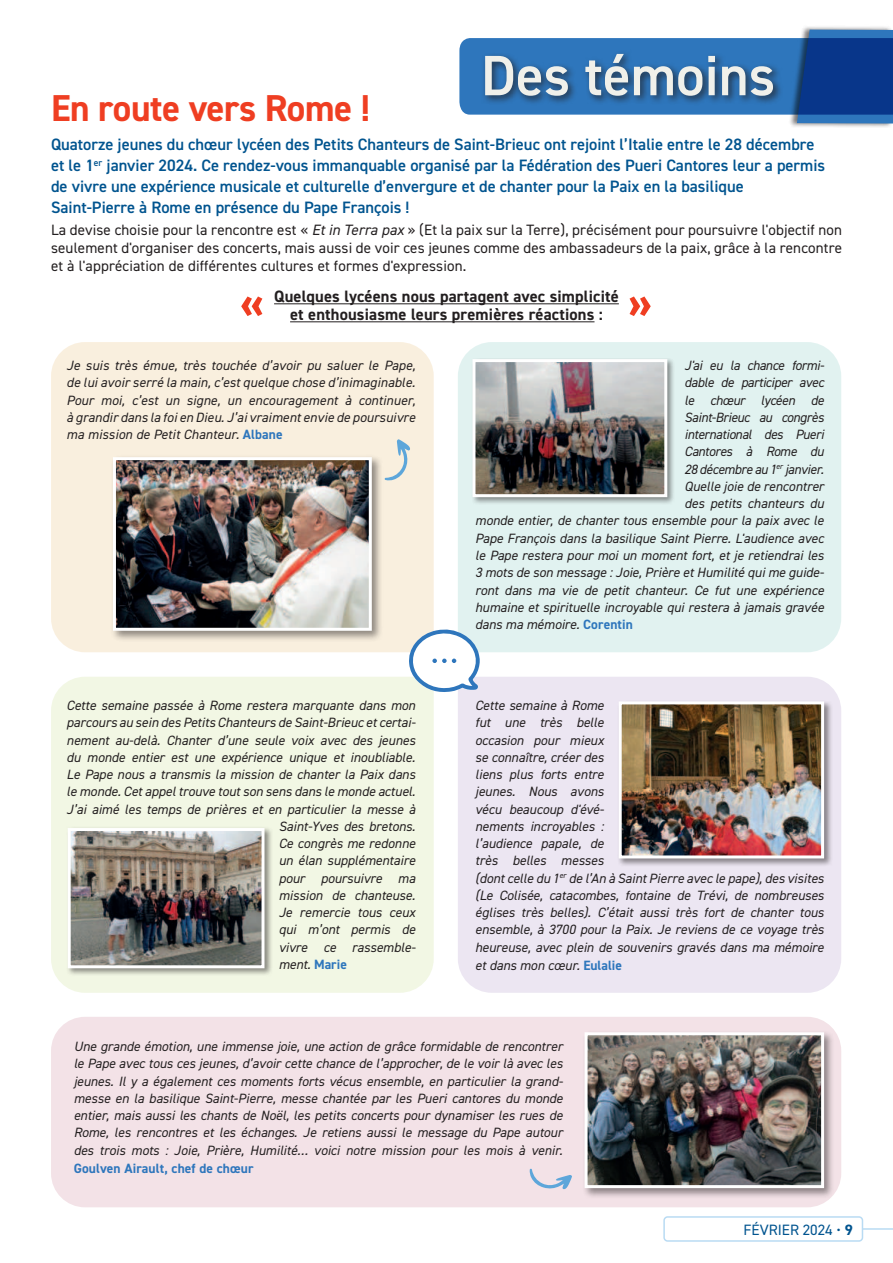
<style>
.page{position:relative;width:893px;height:1263px;background:#fff}
.page>*{position:absolute;margin:0;border:0;box-sizing:border-box;transform-origin:0 0}
.t1{font:600 57px "DIN2014";color:#f0f0ea}
.t2{font:700 37.5px "DIN2014";letter-spacing:-.01em;color:#ef3e22}
.t3{font:600 16.5px/21px "DIN2014";color:#01548f}
.t4{font:700 16.5px/18px "DIN2014";letter-spacing:.01em;color:#231f20;text-align:center}
.t5{font:15px/18px "DIN2014";letter-spacing:.01em;color:#231f20;text-align:justify}
.t6{font:15px "DIN2014";color:#01548f}
.t7{font:italic 13.5px/17.2px "DIN2014";color:#231f20;text-align:justify}
.t8{font:italic 13.5px "DIN2014";letter-spacing:-.02em;color:#231f20}
.t9{font:700 13.5px "DIN2014";letter-spacing:.01em;color:#2e76bc}
.s1{font-style:italic}
.s2{font-weight:700;font-style:normal;color:#2e76bc}
.s3{font-weight:700}
</style>
<div class="page">
<hr style="left:842px;top:1228px;width:51px;height:2px;background:#b9dbf3">
<div style="left:664px;top:1217px;width:198px;height:24px;background:#fff;border-radius:4px"></div>
<div style="left:663px;top:1216px;width:200px;height:26px;border:2px solid #b9dbf3;border-radius:4px"></div>
<div style="left:51px;top:342px;width:383px;height:310px;background:#f9efde"></div>
<div style="left:51px;top:677px;width:383px;height:316px;background:#f2f7e4"></div>
<div style="left:458px;top:342px;width:383px;height:310px;background:#e1f2f0"></div>
<div style="left:458px;top:677px;width:383px;height:316px;background:#ece6f2"></div>
<div style="left:51px;top:1017px;width:790px;height:190px;background:#f3e2e7;border-radius:34px"></div>
<div style="left:788px;top:25px;width:105px;height:103px;background:#231f20;opacity:.6"></div>
<svg style="left:459px;top:30px;width:434px;height:93px;background:#4477af"></svg>
<hr style="left:274px;top:303px;width:345px;height:1px;background:#231f20">
<hr style="left:290px;top:321px;width:304px;height:1px;background:#231f20">
<div style="left:110px;top:454px;width:273px;height:188px;background:#231f20;opacity:.5"></div>
<img style="left:117px;top:461px;width:251px;height:166px">
<div style="left:113px;top:457px;width:259px;height:174px;border:3px solid #fff"></div>
<div style="left:582px;top:1030px;width:253px;height:169px;background:#231f20;opacity:.5"></div>
<img style="left:589px;top:1036px;width:231px;height:148px">
<div style="left:585px;top:1032px;width:239px;height:156px;border:3px solid #fff"></div>
<div style="left:471px;top:358px;width:205px;height:148px;background:#231f20;opacity:.5"></div>
<img style="left:476px;top:363px;width:187px;height:130px">
<div style="left:472px;top:359px;width:195px;height:138px;border:3px solid #fff"></div>
<div style="left:66px;top:826px;width:207px;height:151px;background:#231f20;opacity:.5"></div>
<img style="left:72px;top:832px;width:189px;height:132px">
<div style="left:68px;top:828px;width:197px;height:140px;border:3px solid #fff"></div>
<div style="left:617px;top:700px;width:216px;height:167px;background:#231f20;opacity:.5"></div>
<img style="left:623px;top:705px;width:197px;height:149px">
<div style="left:619px;top:701px;width:205px;height:157px;border:3px solid #fff"></div>
<svg style="left:385px;top:439px;width:25px;height:42px"></svg>
<svg style="left:530px;top:1169px;width:42px;height:20px"></svg>
<svg style="left:241px;top:296px;width:21px;height:20px"></svg>
<svg style="left:630px;top:296px;width:21px;height:20px"></svg>
<svg style="left:408px;top:628px;width:72px;height:66px"></svg>
<h1 class="t1" style="left:481px;top:45px;width:296px">Des témoins</h1>
<h2 class="t2" style="left:51px;top:88px;width:320px">En route vers Rome !</h2>
<p class="t3" style="left:51px;top:134px;width:776px">Quatorze jeunes du chœur lycéen des Petits Chanteurs de Saint-Brieuc ont rejoint l’Italie entre le 28 décembre et le 1<sup>er</sup> janvier 2024. Ce rendez-vous immanquable organisé par la Fédération des Pueri Cantores leur a permis de vivre une expérience musicale et culturelle d’envergure et de chanter pour la Paix en la basilique Saint-Pierre à Rome en présence du Pape François !</p>
<p class="t5" style="left:51px;top:221px;width:792px">La devise choisie pour la rencontre est « <span class="s1">Et in Terra pax</span> » (Et la paix sur la Terre), précisément pour poursuivre l'objectif non seulement d'organiser des concerts, mais aussi de voir ces jeunes comme des ambassadeurs de la paix, grâce à la rencontre et à l'appréciation de différentes cultures et formes d'expression.</p>
<p class="t4" style="left:274px;top:288px;width:346px">Quelques lycéens nous partagent avec simplicité et enthousiasme leurs premières réactions :</p>
<p class="t7" style="left:67px;top:357px;width:350px">Je suis très émue, très touchée d’avoir pu saluer le Pape, de lui avoir serré la main, c’est quelque chose d’inimaginable.<br>Pour moi, c’est un signe, un encouragement à continuer, à grandir dans la foi en Dieu. J’ai vraiment envie de poursuivre ma mission de Petit Chanteur. <span class="s2">Albane</span></p>
<p class="t8" style="left:685px;top:358px;width:140px">J'ai eu la chance formi-</p>
<p class="t8" style="left:685px;top:376px;width:141px">dable de participer avec</p>
<p class="t8" style="left:685px;top:393px;width:141px">le chœur lycéen de</p>
<p class="t8" style="left:685px;top:410px;width:141px">Saint-Brieuc au congrès</p>
<p class="t8" style="left:685px;top:427px;width:141px">international des Pueri</p>
<p class="t8" style="left:685px;top:445px;width:141px">Cantores à Rome du</p>
<p class="t8" style="left:685px;top:462px;width:141px">28 décembre au 1<sup>er</sup> janvier.</p>
<p class="t7" style="left:685px;top:478px;width:141px">Quelle joie de rencontrer</p>
<p class="t7" style="left:685px;top:495px;width:141px">des petits chanteurs du</p>
<p class="t7" style="left:475px;top:512px;width:350px">monde entier, de chanter tous ensemble pour la paix avec le</p>
<p class="t7" style="left:475px;top:529px;width:350px">Pape François dans la basilique Saint Pierre. L'audience avec</p>
<p class="t7" style="left:475px;top:547px;width:350px">le Pape restera pour moi un moment fort, et je retiendrai les</p>
<p class="t7" style="left:475px;top:564px;width:349px">3 mots de son message : Joie, Prière et Humilité qui me guide-</p>
<p class="t7" style="left:475px;top:581px;width:350px">ront dans ma vie de petit chanteur. Ce fut une expérience</p>
<p class="t7" style="left:475px;top:598px;width:350px">humaine et spirituelle incroyable qui restera à jamais gravée</p>
<p class="t7" style="left:475px;top:616px;width:159px">dans ma mémoire. <span class="s2">Corentin</span></p>
<p class="t7" style="left:67px;top:697px;width:350px">Cette semaine passée à Rome restera marquante dans mon</p>
<p class="t7" style="left:67px;top:714px;width:349px">parcours au sein des Petits Chanteurs de Saint-Brieuc et certai-</p>
<p class="t7" style="left:67px;top:731px;width:350px">nement au-delà. Chanter d’une seule voix avec des jeunes</p>
<p class="t7" style="left:67px;top:749px;width:350px">du monde entier est une expérience unique et inoubliable.</p>
<p class="t7" style="left:67px;top:766px;width:350px">Le Pape nous a transmis la mission de chanter la Paix dans</p>
<p class="t7" style="left:67px;top:783px;width:350px">le monde. Cet appel trouve tout son sens dans le monde actuel.</p>
<p class="t7" style="left:67px;top:800px;width:350px">J’ai aimé les temps de prières et en particulier la messe à</p>
<p class="t7" style="left:279px;top:818px;width:138px">Saint-Yves des bretons.</p>
<p class="t7" style="left:279px;top:835px;width:138px">Ce congrès me redonne</p>
<p class="t7" style="left:279px;top:852px;width:138px">un élan supplémentaire</p>
<p class="t7" style="left:279px;top:869px;width:138px">pour poursuivre ma</p>
<p class="t7" style="left:279px;top:887px;width:138px">mission de chanteuse.</p>
<p class="t7" style="left:279px;top:904px;width:138px">Je remercie tous ceux</p>
<p class="t7" style="left:279px;top:921px;width:138px">qui m’ont permis de</p>
<p class="t7" style="left:279px;top:938px;width:137px">vivre ce rassemble-</p>
<p class="t7" style="left:279px;top:956px;width:70px">ment. <span class="s2">Marie</span></p>
<p class="t7" style="left:475px;top:697px;width:350px;text-align:left">Cette semaine à Rome<br>fut une très belle<br>occasion pour mieux<br>se connaître, créer des<br>liens plus forts entre<br>jeunes. Nous avons<br>vécu beaucoup d'évé-<br>nements incroyables :<br>l’audience papale, de<br>très belles messes<br>(dont celle du 1<sup>er</sup> de l’An à Saint Pierre avec le pape), des visites (Le Colisée, catacombes, fontaine de Trévi, de nombreuses églises très belles). C’était aussi très fort de chanter tous ensemble, à 3700 pour la Paix. Je reviens de ce voyage très heureuse, avec plein de souvenirs gravés dans ma mémoire et dans mon cœur. <span class="s2">Eulalie</span></p>
<p class="t7" style="left:74px;top:1038px;width:491px">Une grande émotion, une immense joie, une action de grâce formidable de rencontrer le Pape avec tous ces jeunes, d’avoir cette chance de l’approcher, de le voir là avec les jeunes. Il y a également ces moments forts vécus ensemble, en particulier la grand&shy;messe en la basilique Saint-Pierre, messe chantée par les Pueri cantores du monde entier, mais aussi les chants de Noël, les petits concerts pour dynamiser les rues de Rome, les rencontres et les échanges. Je retiens aussi le message du Pape autour des trois mots : Joie, Prière, Humilité… voici notre mission pour les mois à venir.</p>
<p class="t9" style="left:74px;top:1161px;width:181px">Goulven Airault, chef de chœur</p>
<p class="t6" style="left:744px;top:1222px;width:111px">FÉVRIER 2024 • <span class="s3">9</span></p>
</div>
